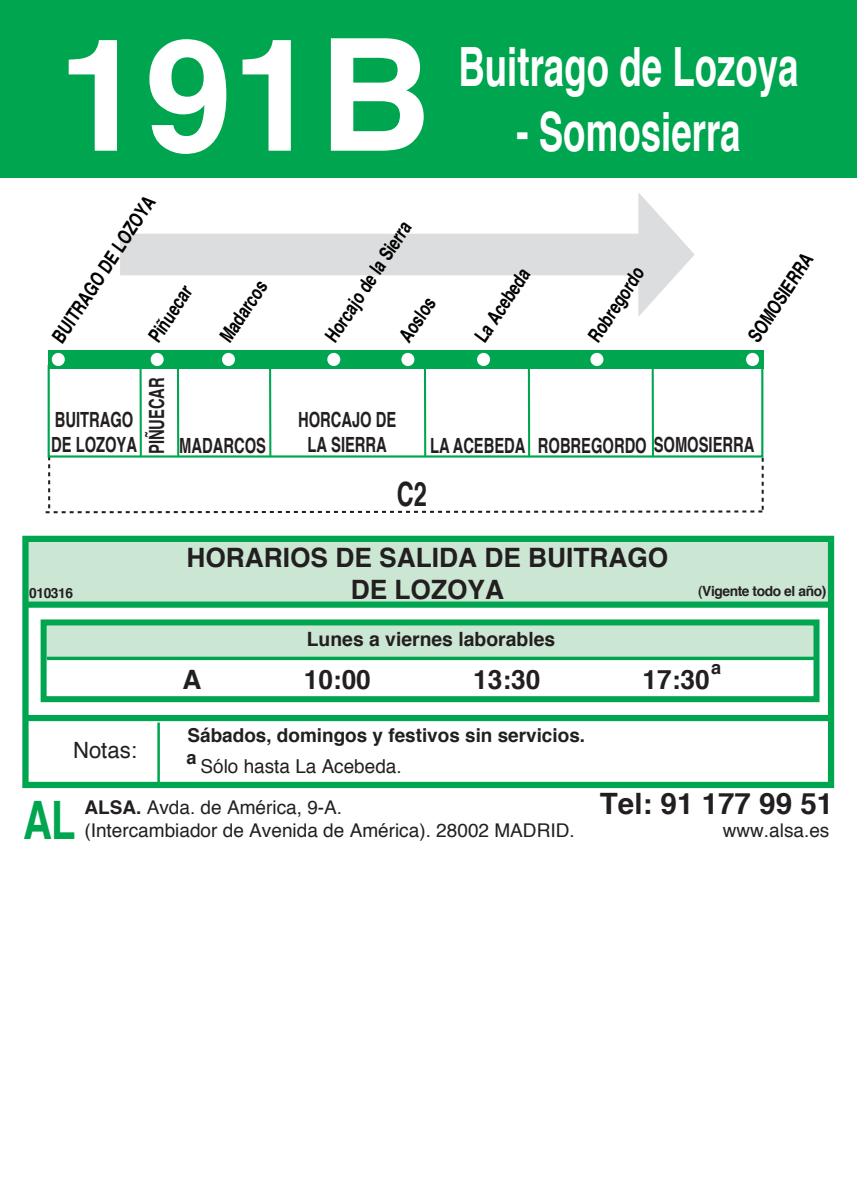
<style>
.page{position:relative;width:857px;height:1191px;background:#fff}
.page>*{position:absolute;margin:0;border:0;box-sizing:border-box;transform-origin:0 0}
.t1{font:700 156.2px "Helvetica";color:#fff}
.t2{font:700 54.2px "Helvetica";color:#fff;scale:.68 1}
.t3{font:700 53px "Helvetica";color:#00a54f;scale:.75 1}
.t4{font:700 33.4px "Helvetica";color:#231f20;scale:.7 1}
.t5{font:700 29.4px "Helvetica";color:#231f20}
.t6{font:700 26.6px/32px "Helvetica";color:#231f20;text-align:center}
.t7{font:22.4px "Helvetica";color:#231f20}
.t8{font:700 21px/25.2px "Helvetica";color:#231f20;text-align:center;scale:.7 1}
.t9{font:700 19.6px "Helvetica";color:#231f20}
.t10{font:700 19.4px "Helvetica";color:#000;scale:.77 1}
.t11{font:700 19.2px "Helvetica";color:#231f20}
.t12{font:19.2px "Helvetica";color:#231f20}
.t13{font:19px/22.6px "Helvetica";color:#231f20}
.t14{font:700 18.4px "Helvetica";color:#231f20}
.t15{font:700 14px "Helvetica";letter-spacing:-.03em;color:#231f20}
.s1{font-weight:700}
</style>
<div class="page">
<div style="left:0;top:0;width:856px;height:177px;background:#00a54f"></div>
<svg style="left:120px;top:192px;width:574px;height:125px"></svg>
<div style="left:48px;top:350px;width:715px;height:18px;background:#00a54f"></div>
<svg style="left:45px;top:454px;width:719px;height:60px"></svg>
<div style="left:48px;top:365px;width:715px;height:92px;border:2px solid #00a54f"></div>
<div style="left:745px;top:353px;width:13px;height:13px;background:#fff;border-radius:50%"></div>
<div style="left:327px;top:353px;width:13px;height:13px;background:#fff;border-radius:50%"></div>
<hr style="left:139px;top:367px;width:3px;height:89px;background:#00a54f">
<div style="left:150px;top:353px;width:13px;height:13px;background:#fff;border-radius:50%"></div>
<hr style="left:651px;top:367px;width:2px;height:89px;background:#00a54f">
<hr style="left:177px;top:367px;width:2px;height:89px;background:#00a54f">
<div style="left:52px;top:353px;width:13px;height:13px;background:#fff;border-radius:50%"></div>
<div style="left:222px;top:353px;width:13px;height:13px;background:#fff;border-radius:50%"></div>
<hr style="left:269px;top:367px;width:2px;height:89px;background:#00a54f">
<div style="left:401px;top:353px;width:13px;height:13px;background:#fff;border-radius:50%"></div>
<hr style="left:527px;top:367px;width:3px;height:89px;background:#00a54f">
<hr style="left:423px;top:367px;width:3px;height:89px;background:#00a54f">
<div style="left:590px;top:353px;width:13px;height:13px;background:#fff;border-radius:50%"></div>
<div style="left:26px;top:539px;width:801px;height:66px;background:#cbe6d3"></div>
<div style="left:26px;top:601px;width:803px;height:7px;background:#00a54f"></div>
<div style="left:22px;top:536px;width:811px;height:252px;border:6px solid #00a54f"></div>
<div style="left:46px;top:624px;width:770px;height:34px;background:#cbe6d3"></div>
<svg style="left:48px;top:656px;width:764px;height:4px;background:#23b066"></svg>
<div style="left:41px;top:619px;width:778px;height:83px;border:6px solid #00a54f"></div>
<div style="left:26px;top:715px;width:803px;height:6px;background:#00a54f"></div>
<hr style="left:157px;top:722px;width:3px;height:62px;background:#00a54f">
<div style="left:477px;top:353px;width:13px;height:13px;background:#fff;border-radius:50%"></div>
<h1 class="t1" style="left:58px;top:-30px;width:375px">191B</h1>
<h2 class="t2" style="left:458px;top:23px;width:501px">Buitrago de Lozoya</h2>
<h2 class="t2" style="left:516px;top:88px;width:331px">- Somosierra</h2>
<p class="t10" style="left:44px;top:333px;width:224px;rotate:-57deg">BUITRAGO DE LOZOYA</p>
<p class="t10" style="left:211px;top:332px;width:92px;rotate:-57deg">Madarcos</p>
<p class="t10" style="left:140px;top:332px;width:84px;rotate:-57deg">Piñuecar</p>
<p class="t8" style="left:144px;top:454px;width:111px;rotate:-90deg">PIÑUECAR</p>
<p class="t8" style="left:51px;top:407px;width:124px;text-align:left">BUITRAGO<br>DE LOZOYA</p>
<p class="t8" style="left:179px;top:433px;width:125px">MADARCOS</p>
<p class="t10" style="left:316px;top:332px;width:184px;rotate:-57deg">Horcajo de la Sierra</p>
<p class="t10" style="left:390px;top:332px;width:66px;rotate:-57deg">Aoslos</p>
<p class="t10" style="left:466px;top:332px;width:111px;rotate:-57deg">La Acebeda</p>
<p class="t10" style="left:579px;top:332px;width:113px;rotate:-57deg">Robregordo</p>
<p class="t10" style="left:739px;top:332px;width:134px;rotate:-57deg">SOMOSIERRA</p>
<p class="t8" style="left:298px;top:407px;width:142px">HORCAJO DE<br>LA SIERRA</p>
<p class="t8" style="left:430px;top:433px;width:138px">LA ACEBEDA</p>
<h3 class="t4" style="left:396px;top:467px;width:45px">C2</h3>
<p class="t8" style="left:537px;top:433px;width:311px">ROBREGORDO SOMOSIERRA</p>
<h3 class="t6" style="left:186px;top:542px;width:483px">HORARIOS DE SALIDA DE BUITRAGO<br>DE LOZOYA</h3>
<p class="t15" style="left:29px;top:581px;width:45px">010316</p>
<p class="t15" style="left:697px;top:580px;width:130px">(Vigente todo el año)</p>
<p class="t9" style="left:306px;top:623px;width:250px">Lunes a viernes laborables</p>
<p class="t7" style="left:73px;top:733px;width:65px">Notas:</p>
<p class="t14" style="left:710px;top:652px;width:12px">a</p>
<h3 class="t6" style="left:182px;top:664px;width:20px">A</h3>
<h3 class="t6" style="left:303px;top:664px;width:69px">10:00</h3>
<h3 class="t6" style="left:473px;top:664px;width:69px">13:30</h3>
<h3 class="t6" style="left:642px;top:664px;width:69px">17:30</h3>
<p class="t11" style="left:187px;top:720px;width:399px">Sábados, domingos y festivos sin servicios.</p>
<p class="t12" style="left:200px;top:752px;width:202px">Sólo hasta La Acebeda.</p>
<p class="t14" style="left:186px;top:742px;width:12px">a</p>
<h3 class="t3" style="left:23px;top:778px;width:72px">AL</h3>
<p class="t13" style="left:84px;top:797px;width:491px"><span class="s1">ALSA.</span> Avda. de América, 9-A.<br>(Intercambiador de Avenida de América). 28002 MADRID.</p>
<h3 class="t5" style="left:599px;top:780px;width:235px">Tel: 91 177 99 51</h3>
<p class="t13" style="left:722px;top:819px;width:108px">www.alsa.es</p>
</div>
